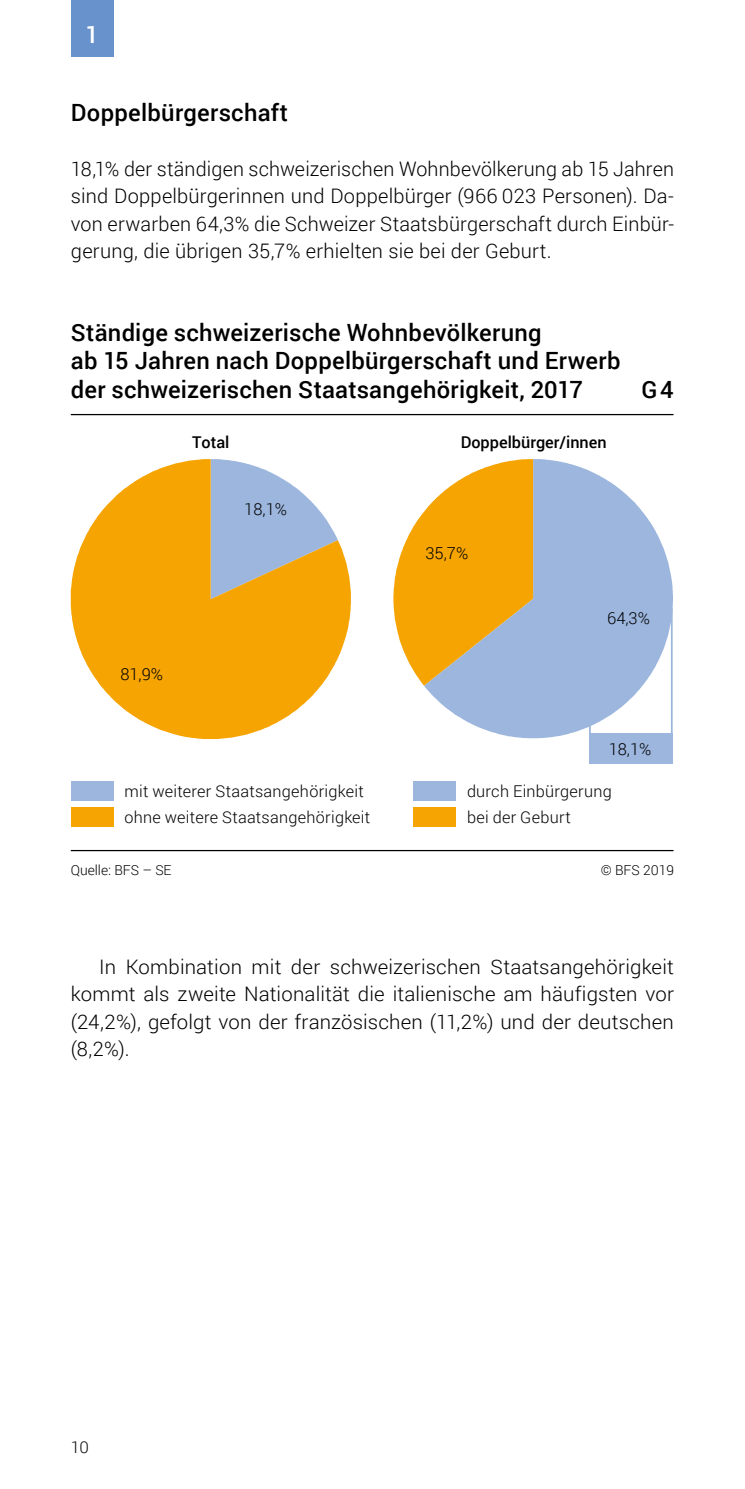
<style>
.page{position:relative;width:745px;height:1489px;background:#fff}
.page>*{position:absolute;margin:0;border:0;box-sizing:border-box;transform-origin:0 0}
.Untertitel_2_fett{font:500 23.75px/28.8px "Roboto";letter-spacing:.01em;color:#000}
.t1{font:500 23.75px "Roboto";color:#fff}
.Grundtext_D{font:300 20px/27.5px "Roboto";letter-spacing:.01em;color:#000;text-align:justify}
.Grundtext_Einzug{font:300 20px/27.5px "Roboto";letter-spacing:.01em;color:#000;text-align:justify}
.t2{font:300 16.5px "Roboto";color:#000}
.t3{font:300 16.25px/26.2px "Roboto";letter-spacing:.015em;color:#000}
.t4{font:500 16.25px "Roboto";color:#000}
.t5{font:300 13.75px "Roboto";color:#000}
</style>
<div class="page">
<div style="left:71px;top:0;width:42px;height:57px;background:#6892cc"></div>
<hr style="left:71px;top:849px;width:602px;height:2px;background:#000">
<hr style="left:71px;top:414px;width:602px;height:1px;background:#000">
<svg style="left:71px;top:459px;width:279px;height:280px;fill:#f6a402"></svg>
<div style="left:71px;top:781px;width:43px;height:19px;background:#9cb6de"></div>
<div style="left:71px;top:807px;width:43px;height:19px;background:#f6a402"></div>
<svg style="left:423px;top:459px;width:249px;height:279px;fill:#9cb6de"></svg>
<svg style="left:393px;top:459px;width:139px;height:226px"></svg>
<div style="left:413px;top:781px;width:43px;height:19px;background:#9cb6de"></div>
<div style="left:413px;top:807px;width:43px;height:19px;background:#f6a402"></div>
<hr style="left:670px;top:608px;width:2px;height:135px;background:#9cb6de">
<hr style="left:588px;top:700px;width:2px;height:54px;background:#9cb6de">
<div style="left:588px;top:733px;width:84px;height:30px;background:#9cb6de"></div>
<p class="t1" style="left:85px;top:17px;width:15px">1</p>
<h4 class="Untertitel_2_fett" style="left:71px;top:97px;width:218px">Doppelbürgerschaft</h4>
<p class="Grundtext_D" style="left:71px;top:154px;width:604px">18,1% der ständigen schweizerischen Wohnbevölkerung ab 15 Jahren sind Doppelbürgerinnen und Doppelbürger (966 023 Personen). Da&shy;von erwarben 64,3% die Schweizer Staatsbürgerschaft durch Einbür&shy;gerung, die übrigen 35,7% erhielten sie bei der Geburt.</p>
<p class="Untertitel_2_fett" style="left:71px;top:317px;width:551px">Ständige schweizerische Wohnbevölkerung<br>ab 15 Jahren nach Doppelbürgerschaft und Erwerb der schweizerischen Staatsangehörigkeit, 2017</p>
<p class="t4" style="left:192px;top:430px;width:39px">Total</p>
<p class="t4" style="left:460px;top:430px;width:147px">Doppelbürger/innen</p>
<p class="t2" style="left:244px;top:498px;width:44px">18,1%</p>
<p class="t2" style="left:425px;top:542px;width:44px">35,7%</p>
<p class="Untertitel_2_fett" style="left:641px;top:374px;width:33px">G4</p>
<p class="t2" style="left:120px;top:662px;width:44px">81,9%</p>
<p class="t3" style="left:124px;top:777px;width:247px">mit weiterer Staatsangehörigkeit ohne weitere Staatsangehörigkeit</p>
<p class="t2" style="left:606px;top:607px;width:44px">64,3%</p>
<p class="t2" style="left:608px;top:737px;width:44px">18,1%</p>
<p class="t3" style="left:466px;top:777px;width:146px">durch Einbürgerung bei der Geburt</p>
<p class="t5" style="left:71px;top:860px;width:102px">Quelle: BFS – SE</p>
<p class="t5" style="left:600px;top:860px;width:75px">© BFS 2019</p>
<p class="Grundtext_Einzug" style="left:71px;top:951px;width:604px;text-indent:28px">In Kombination mit der schweizerischen Staatsangehörigkeit kommt als zweite Nationalität die italienische am häufigsten vor (24,2%), gefolgt von der französischen (11,2%) und der deutschen (8,2%).</p>
<p class="t3" style="left:71px;top:1433px;width:19px">10</p>
</div>
